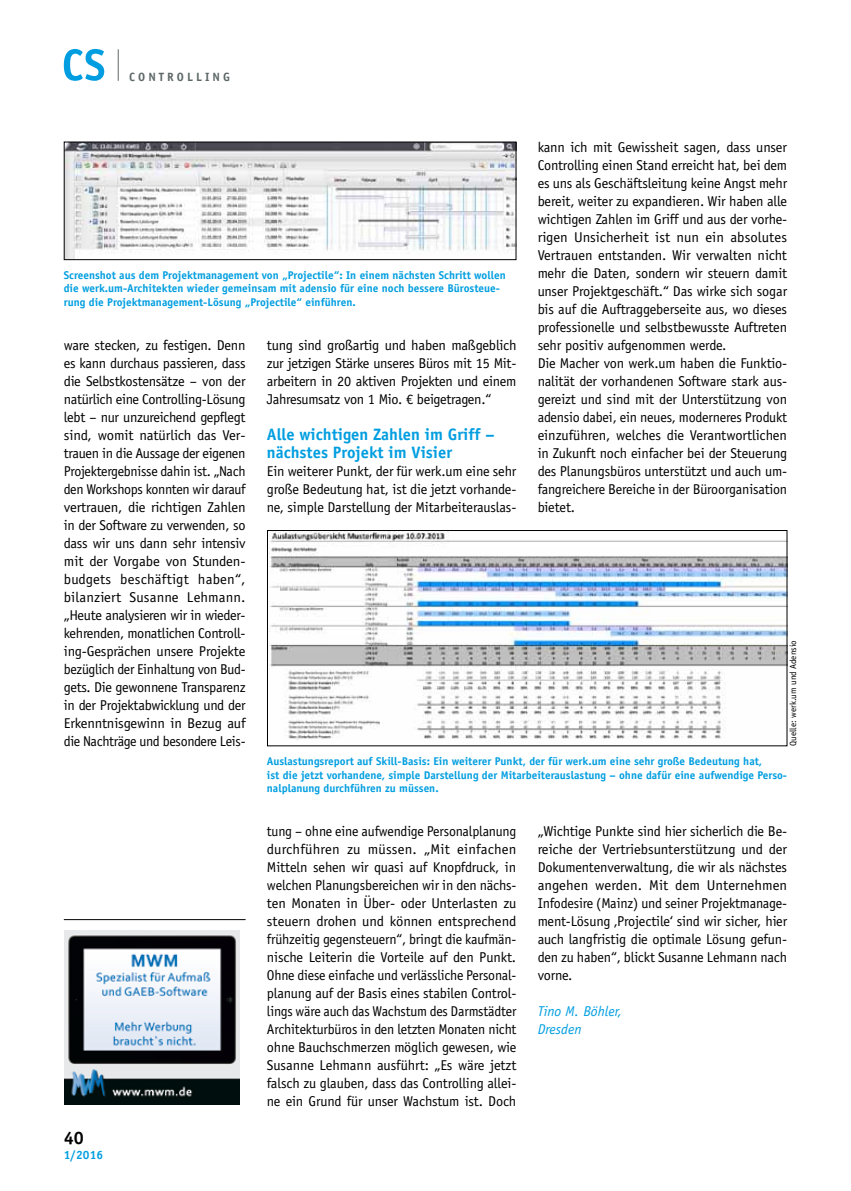
<style>
.page{position:relative;width:851px;height:1191px;background:#fff}
.page>*{position:absolute;margin:0;border:0;box-sizing:border-box;transform-origin:0 0}
.t1{font:700 18px "Officina Sans Std";color:#000}
.t2{font:700 16.5px/18px "Officina Sans Std";color:#009ee0}
.t3{font:14.25px/18px "Officina Sans Std";letter-spacing:-.01em;color:#000;text-align:justify}
.t4{font:italic 14.25px/18px "Officina Sans Std";color:#009ee0}
.t5{font:700 12px "Officina Sans Std";letter-spacing:.25em;color:#5d6867}
.t6{font:700 12px "Officina Sans Std";color:#009ee0}
.t7{font:700 11.25px/13.5px "Officina Sans Std";color:#009ee0}
.t8{font:9px "Officina Sans Std";color:#000}
</style>
<div class="page">
<hr style="left:118px;top:49px;width:1px;height:32px;background:#5d6867">
<svg style="left:64px;top:49px;width:40px;height:32px"></svg>
<img style="left:269px;top:532px;width:516px;height:208px">
<div style="left:267px;top:530px;width:520px;height:216px;border:1px solid #000"></div>
<img style="left:66px;top:144px;width:448px;height:114px">
<div style="left:64px;top:142px;width:452px;height:118px;border:1px solid #000"></div>
<img style="left:65px;top:930px;width:174px;height:175px">
<hr style="left:64px;top:919px;width:181px;height:1px;background:#000">
<p class="t5" style="left:129px;top:69px;width:102px">CONTROLLING</p>
<p class="t7" style="left:64px;top:268px;width:443px">Screenshot aus dem Projektmanagement von „Projectile“: In einem nächsten Schritt wollen die werk.um-Architekten wieder gemeinsam mit adensio für eine noch bessere Bürosteue&shy;rung die Projektmanagement-Lösung „Projectile“ einführen.</p>
<p class="t3" style="left:64px;top:336px;width:183px">ware stecken, zu festigen. Denn es kann durchaus passieren, dass die Selbstkostensätze – von der natürlich eine Controlling-Lösung lebt – nur unzureichend gepflegt sind, womit natürlich das Ver&shy;trauen in die Aussage der eigenen Projektergebnisse dahin ist. „Nach den Workshops konnten wir darauf vertrauen, die richtigen Zahlen in der Software zu verwenden, so dass wir uns dann sehr intensiv mit der Vorgabe von Stunden&shy;budgets beschäftigt haben“, bilanziert Susanne Lehmann. „Heute analysieren wir in wieder&shy;kehrenden, monatlichen Controll&shy;ing-Gesprächen unsere Projekte bezüglich der Einhaltung von Bud&shy;gets. Die gewonnene Transparenz in der Projektabwicklung und der Erkenntnisgewinn in Bezug auf die Nachträge und besondere Leis-</p>
<p class="t3" style="left:267px;top:336px;width:251px">tung sind großartig und haben maßgeblich zur jetzigen Stärke unseres Büros mit 15 Mit&shy;arbeitern in 20 aktiven Projekten und einem Jahresumsatz von 1 Mio. € beigetragen.“</p>
<p class="t2" style="left:267px;top:425px;width:229px">Alle wichtigen Zahlen im Griff – nächstes Projekt im Visier</p>
<p class="t3" style="left:267px;top:462px;width:251px">Ein weiterer Punkt, der für werk.um eine sehr große Bedeutung hat, ist die jetzt vorhande&shy;ne, simple Darstellung der Mitarbeiterauslas-</p>
<p class="t3" style="left:537px;top:138px;width:251px;text-align:left">kann ich mit Gewissheit sagen, dass unser Controlling einen Stand erreicht hat, bei dem es uns als Geschäftsleitung keine Angst mehr bereit, weiter zu expandieren. Wir haben alle wichtigen Zahlen im Griff und aus der vorhe&shy;rigen Unsicherheit ist nun ein absolutes Vertrauen entstanden. Wir verwalten nicht mehr die Daten, sondern wir steuern damit unser Projektgeschäft.“ Das wirke sich sogar bis auf die Auftraggeberseite aus, wo dieses professionelle und selbstbewusste Auftreten sehr positiv aufgenommen werde.<br>Die Macher von werk.um haben die Funktio&shy;nalität der vorhandenen Software stark aus&shy;gereizt und sind mit der Unterstützung von adensio dabei, ein neues, moderneres Produkt einzuführen, welches die Verantwortlichen in Zukunft noch einfacher bei der Steuerung des Planungsbüros unterstützt und auch um&shy;fangreichere Bereiche in der Büroorganisation bietet.</p>
<p class="t8" style="left:787px;top:746px;width:107px;rotate:-90deg">Quelle: werk.um und Adensio</p>
<p class="t7" style="left:267px;top:754px;width:521px">Auslastungsreport auf Skill-Basis: Ein weiterer Punkt, der für werk.um eine sehr große Bedeutung hat,<br>ist die jetzt vorhandene, simple Darstellung der Mitarbeiterauslastung – ohne dafür eine aufwendige Perso&shy;nalplanung durchführen zu müssen.</p>
<p class="t1" style="left:64px;top:1127px;width:22px">40</p>
<p class="t6" style="left:64px;top:1147px;width:41px">1/2016</p>
<p class="t3" style="left:267px;top:822px;width:251px">tung – ohne eine aufwendige Personalplanung durchführen zu müssen. „Mit einfachen Mitteln sehen wir quasi auf Knopfdruck, in welchen Planungsbereichen wir in den nächs&shy;ten Monaten in Über- oder Unterlasten zu steuern drohen und können entsprechend frühzeitig gegensteuern“, bringt die kaufmän&shy;nische Leiterin die Vorteile auf den Punkt.<br>Ohne diese einfache und verlässliche Personal&shy;planung auf der Basis eines stabilen Control&shy;lings wäre auch das Wachstum des Darmstädter Architekturbüros in den letzten Monaten nicht ohne Bauchschmerzen möglich gewesen, wie Susanne Lehmann ausführt: „Es wäre jetzt falsch zu glauben, dass das Controlling allei&shy;ne ein Grund für unser Wachstum ist. Doch</p>
<p class="t3" style="left:537px;top:822px;width:251px">„Wichtige Punkte sind hier sicherlich die Be&shy;reiche der Vertriebsunterstützung und der Dokumentenverwaltung, die wir als nächstes angehen werden. Mit dem Unternehmen Infodesire (Mainz) und seiner Projektmanage&shy;ment-Lösung ‚Projectile‘ sind wir sicher, hier auch langfristig die optimale Lösung gefun&shy;den zu haben“, blickt Susanne Lehmann nach vorne.</p>
<p class="t4" style="left:537px;top:1002px;width:86px">Tino M. Böhler,<br>Dresden</p>
</div>
